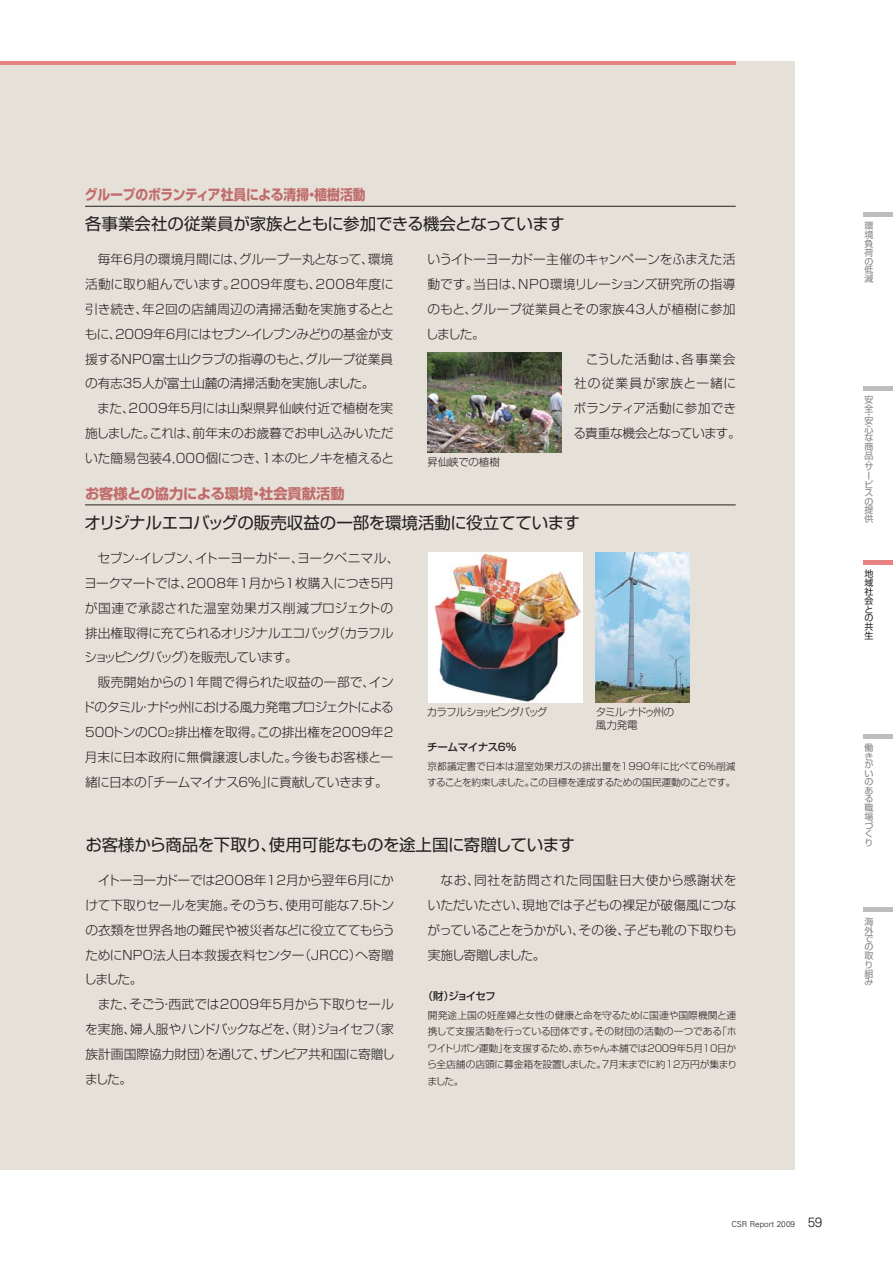
<style>
.page{position:relative;width:893px;height:1263px;background:#fff}
.page>*{position:absolute;margin:0;border:0;box-sizing:border-box;transform-origin:0 0}
.t1{font:16.5px "Shin Go Pro Regular 90 pv RKSJ H";letter-spacing:-.02em;color:#231f20}
.t2{font:14.25px "Shin Go Pro Bold 90 pv RKSJ H";color:#c06c6b;scale:.9 1}
.t3{font:14.25px "Shin Go Pro Bold 90 pv RKSJ H";color:#c06c6b}
.t4{font:12.75px/24.9px "Shin Go Pro Light 90 pv RKSJ H";letter-spacing:-.015em;color:#231f20;text-align:justify}
.t5{font:12.75px "Shin Go Pro Light 90 pv RKSJ H";letter-spacing:.01em;color:#231f20}
.t6{font:12.75px "Shin Go Pro Light 90 pv RKSJ H";letter-spacing:.015em;color:#231f20}
.t7{font:12.75px "Shin Go Pro Light 90 pv RKSJ H";letter-spacing:-.07em;color:#231f20}
.t8{font:12.75px "Shin Go Pro Light 90 pv RKSJ H";letter-spacing:.06em;color:#231f20}
.t9{font:12.75px "Shin Go Pro Light 90 pv RKSJ H";letter-spacing:.085em;color:#231f20}
.t10{font:10.5px "Shin Go Pro Medium 90 pv RKSJ H";letter-spacing:-.045em;color:#231f20}
.t11{font:10.5px/13.5px "Shin Go Pro Light 90 pv RKSJ H";letter-spacing:-.065em;color:#231f20}
.t12{font:10.5px "Shin Go Pro Light 90 pv RKSJ H";letter-spacing:-.1em;color:#231f20}
.t13{font:10.5px "Shin Go Pro Light 90 pv RKSJ H";letter-spacing:-.01em;color:#231f20}
.t14{font:9.75px/16.5px "Shin Go Pro Light 90 pv RKSJ H";letter-spacing:-.02em;color:#231f20}
.t15{font:9px/8.7px "Shin Go Pro Regular 90 pv RKSJ H";color:#808284}
.t16{font:9px/8.9px "Shin Go Pro Regular 90 pv RKSJ H";color:#231f20;text-align:justify}
.t17{font:300 8.25px "Univers LT Std";color:#231f20}
.s1{font-size:8.85px}
.s2{font-size:13.5px}
</style>
<div class="page">
<div style="left:0;top:62px;width:795px;height:1108px;background:#e6e1d8"></div>
<hr style="left:85px;top:206px;width:651px;height:1px;background:#231f20">
<hr style="left:85px;top:505px;width:651px;height:1px;background:#231f20">
<img style="left:427px;top:353px;width:134px;height:100px">
<img style="left:596px;top:553px;width:93px;height:149px">
<img style="left:428px;top:553px;width:155px;height:149px">
<hr style="left:0;top:62px;width:736px;height:3px;background:#e88280">
<hr style="left:863px;top:213px;width:30px;height:4px;background:#bbbdbf">
<hr style="left:863px;top:734px;width:30px;height:4px;background:#bbbdbf">
<hr style="left:863px;top:908px;width:30px;height:4px;background:#bbbdbf">
<div style="left:863px;top:386px;width:30px;height:5px;background:#bbbdbf"></div>
<hr style="left:863px;top:560px;width:30px;height:4px;background:#e88280">
<p class="t2" style="left:85px;top:190px;width:314px">グループのボランティア社員による清掃・植樹活動</p>
<p class="t1" style="left:85px;top:218px;width:481px">各事業会社の従業員が家族とともに参加できる機会となっています</p>
<p class="t4" style="left:85px;top:249px;width:311px;text-indent:13px">毎年６月の環境月間には、グループ一丸となって、環境活動に取り組んでいます。2009年度も、2008年度に引き続き、年2回の店舗周辺の清掃活動を実施するとともに、2009年6月にはセブン-イレブンみどりの基金が支援するNPO富士山クラブの指導のもと、グループ従業員の有志35人が富士山麓の清掃活動を実施しました。</p>
<p class="t4" style="left:85px;top:398px;width:311px;text-indent:12px">また、2009年5月には山梨県昇仙峡付近で植樹を実施しました。これは、前年末のお歳暮でお申し込みいただいた簡易包装4,000個につき、1本のヒノキを植えると</p>
<p class="t4" style="left:427px;top:249px;width:310px">いうイトーヨーカドー主催のキャンペーンをふまえた活</p>
<p class="t5" style="left:427px;top:279px;width:310px">動です。当日は、NPO環境リレーションズ研究所の指導</p>
<p class="t6" style="left:427px;top:304px;width:310px">のもと、グループ従業員とその家族43人が植樹に参加</p>
<p class="t4" style="left:426px;top:323px;width:61px">しました。</p>
<p class="t8" style="left:586px;top:354px;width:151px">こうした活動は、各事業会</p>
<p class="t9" style="left:574px;top:379px;width:164px">社の従業員が家族と一緒に</p>
<p class="t4" style="left:574px;top:398px;width:164px">ボランティア活動に参加でき</p>
<p class="t7" style="left:573px;top:428px;width:169px">る貴重な機会となっています。</p>
<p class="t13" style="left:427px;top:459px;width:74px">昇仙峡での植樹</p>
<p class="t3" style="left:85px;top:488px;width:261px">お客様との協力による環境・社会貢献活動</p>
<p class="t1" style="left:85px;top:516px;width:497px">オリジナルエコバッグの販売収益の一部を環境活動に役立てています</p>
<p class="t4" style="left:84px;top:548px;width:317px;text-align:left;text-indent:13px">セブン-イレブン、イトーヨーカドー、ヨークベニマル、ヨークマートでは、2008年1月から1枚購入につき5円が国連で承認された温室効果ガス削減プロジェクトの排出権取得に充てられるオリジナルエコバッグ（カラフルショッピングバッグ）を販売しています。</p>
<p class="t4" style="left:82px;top:672px;width:313px;text-indent:16px">販売開始からの1年間で得られた収益の一部で、インドのタミル・ナドゥ州における風力発電プロジェクトによる500トンのCO<span class="s1">2</span>排出権を取得。この排出権を2009年2月末に日本政府に無償譲渡しました。今後もお客様と一緒に日本の「チームマイナス6%」に貢献していきます。</p>
<p class="t12" style="left:427px;top:708px;width:122px">カラフルショッピングバッグ</p>
<p class="t11" style="left:596px;top:707px;width:80px">タミル・ナドゥ州の風力発電</p>
<p class="t10" style="left:427px;top:743px;width:91px">チームマイナス6%</p>
<p class="t14" style="left:427px;top:759px;width:310px">京都議定書で日本は温室効果ガスの排出量を1990年に比べて6％削減することを約束しました。この目標を達成するための国民運動のことです。</p>
<p class="t1" style="left:85px;top:838px;width:491px">お客様から商品を下取り、使用可能なものを途上国に寄贈しています</p>
<p class="t4" style="left:84px;top:869px;width:312px;text-indent:14px">イトーヨーカドーでは2008年12月から翌年6月にかけて下取りセールを実施。そのうち、使用可能な7.5トンの衣類を世界各地の難民や被災者などに役立ててもらうためにＮＰＯ法人日本救援衣料センター（ＪＲＣＣ）へ寄贈しました。</p>
<p class="t4" style="left:85px;top:994px;width:311px;text-indent:13px">また、そごう・西武では2009年5月から下取りセールを実施、婦人服やハンドバックなどを、（財）ジョイセフ（家族計画国際協力財団）を通じて、ザンビア共和国に寄贈しました。</p>
<p class="t4" style="left:428px;top:870px;width:310px;text-indent:13px">なお、同社を訪問された同国駐日大使から感謝状をいただいたさい、現地では子どもの裸足が破傷風につながっていることをうかがい、その後、子ども靴の下取りも実施し寄贈しました。</p>
<p class="t10" style="left:423px;top:991px;width:74px">（財）ジョイセフ</p>
<p class="t14" style="left:427px;top:1008px;width:312px;text-align:justify">開発途上国の妊産婦と女性の健康と命を守るために国連や国際機関と連携して支援活動を行っている団体です。その財団の活動の一つである「ホワイトリボン運動」を支援するため、赤ちゃん本舗では2009年5月10日から全店舗の店頭に募金箱を設置しました。7月末までに約12万円が集まりました。</p>
<p class="t15" style="left:864px;top:223px;width:10px;text-align:justify">環境負荷の低減</p>
<p class="t15" style="left:864px;top:397px;width:10px">安全</p>
<p class="t15" style="left:864px;top:411px;width:7px">・</p>
<p class="t15" style="left:864px;top:417px;width:10px;text-align:justify">安心な商品</p>
<p class="t15" style="left:864px;top:458px;width:7px">・</p>
<p class="t15" style="left:864px;top:464px;width:10px">サービスの提供</p>
<p class="t16" style="left:864px;top:570px;width:10px">地域社会との共生</p>
<p class="t15" style="left:864px;top:744px;width:10px">働きがいのある職場づくり</p>
<p class="t15" style="left:864px;top:918px;width:10px">海外での取り組み</p>
<p class="t17" style="left:731px;top:1219px;width:92px">CSR Report 2009 <span class="s2">59</span></p>
</div>
